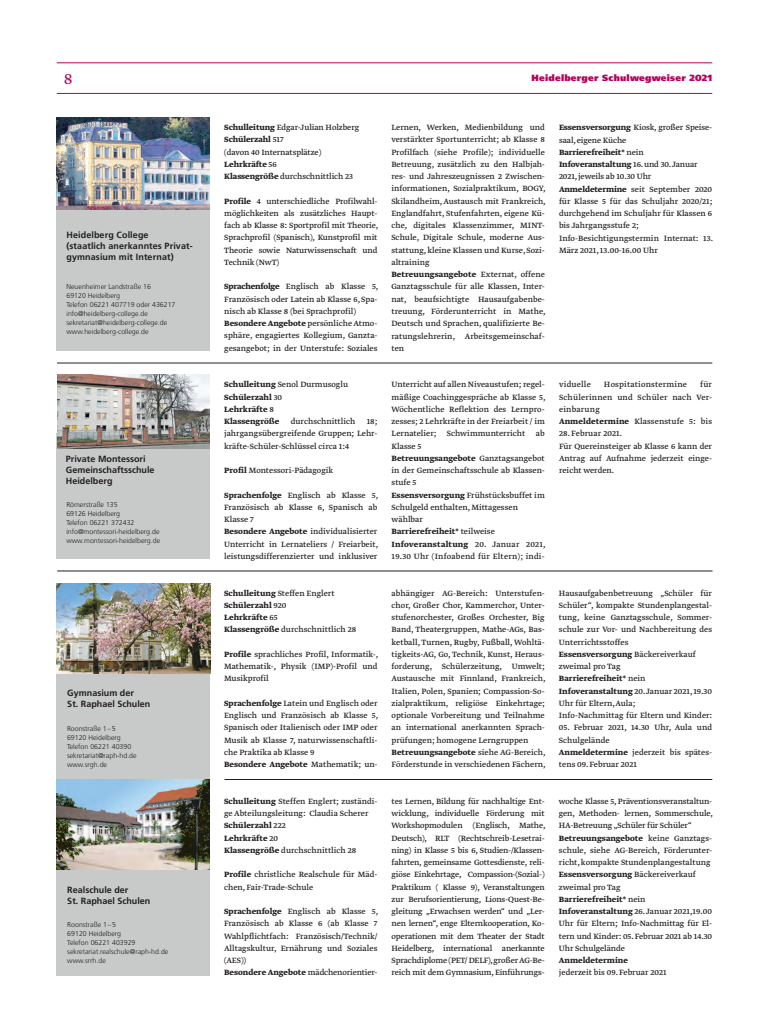
<style>
.page{position:relative;width:769px;height:1032px;background:#fff}
.page>*{position:absolute;margin:0;border:0;box-sizing:border-box;transform-origin:0 0}
.t1{font:300 18px "Greta Text Std";color:#b5025b}
.t2{font:9px/12.2px "Greta Text Std";color:#231f20}
.t3{font:700 9px/11px "Frutiger LT Com";color:#231f20}
.t4{font:700 9px/12.2px "Greta Text Std";color:#231f20}
.t5{font:9px/12.2px "Greta Text Std";letter-spacing:.02em;color:#231f20}
.t6{font:900 9px "Frutiger LT Pro";letter-spacing:.025em;color:#b5025b}
.t7{font:300 7px/9px "Frutiger LT Com";color:#231f20}
.s1{font-weight:700}
.s2{font-weight:400}
</style>
<div class="page">
<hr style="left:57px;top:93px;width:654px;height:1px;background:#b5025b">
<hr style="left:57px;top:63px;width:654px;height:1px;background:#b5025b">
<hr style="left:57px;top:363px;width:655px;height:1px;background:#231f20">
<div style="left:57px;top:434px;width:153px;height:125px;background:#c8c9c9"></div>
<img style="left:57px;top:375px;width:153px;height:73px">
<div style="left:57px;top:198px;width:153px;height:153px;background:#c8c9c9"></div>
<img style="left:57px;top:118px;width:153px;height:92px">
<div style="left:57px;top:657px;width:153px;height:318px;background:#c8c9c9"></div>
<img style="left:57px;top:583px;width:153px;height:90px">
<hr style="left:224px;top:779px;width:488px;height:1px;background:#231f20">
<hr style="left:57px;top:571px;width:655px;height:1px;background:#231f20">
<img style="left:56px;top:779px;width:154px;height:90px">
<h1 class="t1" style="left:64px;top:68px;width:10px">8</h1>
<p class="t6" style="left:531px;top:73px;width:182px">Heidelberger Schulwegweiser 2021</p>
<p class="t3" style="left:66px;top:230px;width:128px">Heidelberg College<br>(staatlich anerkanntes Privat&shy;gymnasium mit Internat)</p>
<p class="t7" style="left:66px;top:282px;width:110px">Neuenheimer Landstraße 16<br>69120 Heidelberg<br>Telefon 06221 407719 oder 436217 info@heidelberg-college.de sekretariat@heidelberg-college.de www.heidelberg-college.de</p>
<p class="t3" style="left:66px;top:454px;width:90px">Private Montessori<br>Gemeinschaftsschule<br>Heidelberg</p>
<p class="t7" style="left:66px;top:500px;width:95px">Römerstraße 135<br>69126 Heidelberg<br>Telefon 06221 372432 info@montessori-heidelberg.de www.montessori-heidelberg.de</p>
<p class="t3" style="left:67px;top:687px;width:85px">Gymnasium der<br>St. Raphael Schulen</p>
<p class="t7" style="left:67px;top:724px;width:71px">Roonstraße 1–5<br>69120 Heidelberg<br>Telefon 06221 40390 sekretariat@raph-hd.de www.srgh.de</p>
<p class="t3" style="left:67px;top:884px;width:85px">Realschule der<br>St. Raphael Schulen</p>
<p class="t7" style="left:67px;top:920px;width:103px">Roonstraße 1–5<br>69120 Heidelberg<br>Telefon 06221 403929 sekretariat.realschule@raph-hd.de www.srrh.de</p>
<p class="t2" style="left:224px;top:122px;width:136px"><span class="s1">Schulleitung</span> Edgar-Julian Holzberg<br><span class="s1">Schülerzahl</span> 517<br>(davon 40 Internatsplätze)<br><span class="s1">Lehrkräfte</span> 56<br><span class="s1">Klassengröße</span> durchschnittlich 23</p>
<p class="t2" style="left:224px;top:195px;width:155px;text-align:justify"><span class="s1">Profile</span> 4 unterschiedliche Profilwahl&shy;möglichkeiten als zusätzliches Haupt&shy;fach ab Klasse 8: Sportprofil mit Theorie, Sprachprofil (Spanisch), Kunstprofil mit Theorie sowie Naturwissenschaft und Technik (NwT)</p>
<p class="t2" style="left:224px;top:281px;width:155px"><span class="s1">Sprachenfolge</span> Englisch ab Klasse 5, Französisch oder Latein ab Klasse 6, Spa&shy;nisch ab Klasse 8 (bei Sprachprofil)<br><span class="s1">Besondere Angebote</span> persönliche Atmo&shy;sphäre, engagiertes Kollegium, Ganzta&shy;gesangebot; in der Unterstufe: Soziales</p>
<p class="t4" style="left:224px;top:379px;width:125px">Schulleitung <span class="s2">Senol Durmusoglu<br></span>Schülerzahl <span class="s2">30<br></span>Lehrkräfte <span class="s2">8<br></span>Klassengröße</p>
<p class="t2" style="left:291px;top:416px;width:66px">durchschnittlich</p>
<p class="t2" style="left:224px;top:416px;width:155px;text-align:justify;text-indent:142px">18; jahrgangsübergreifende Gruppen; Lehr&shy;kräfte-Schüler-Schlüssel circa 1:4</p>
<p class="t2" style="left:224px;top:465px;width:111px"><span class="s1">Profil</span> Montessori-Pädagogik</p>
<p class="t2" style="left:224px;top:489px;width:155px"><span class="s1">Sprachenfolge</span> Englisch ab Klasse 5, Französisch ab Klasse 6, Spanisch ab Klasse 7<br><span class="s1">Besondere Angebote</span> individualisierter Unterricht in Lernateliers / Freiarbeit, leistungsdifferenzierter und inklusiver</p>
<p class="t4" style="left:224px;top:587px;width:134px">Schulleitung <span class="s2">Steffen Englert<br></span>Schülerzahl <span class="s2">920<br></span>Lehrkräfte <span class="s2">65<br></span>Klassengröße <span class="s2">durchschnittlich 28</span></p>
<p class="t2" style="left:224px;top:648px;width:156px;text-align:justify"><span class="s1">Profile</span> sprachliches Profil, Informatik-, Mathematik-, Physik (IMP)-Profil und Musikprofil</p>
<p class="t2" style="left:224px;top:697px;width:156px"><span class="s1">Sprachenfolge</span> Latein und Englisch oder Englisch und Französisch ab Klasse 5, Spanisch oder Italienisch oder IMP oder Musik ab Klasse 7, naturwissenschaftli&shy;che Praktika ab Klasse 9<br><span class="s1">Besondere Angebote</span> Mathematik; un-</p>
<p class="t2" style="left:224px;top:795px;width:155px"><span class="s1">Schulleitung</span> Steffen Englert; zuständi&shy;ge Abteilungsleitung: Claudia Scherer<br><span class="s1">Schülerzahl</span> 222<br><span class="s1">Lehrkräfte</span> 20<br><span class="s1">Klassengröße</span> durchschnittlich 28</p>
<p class="t2" style="left:224px;top:869px;width:155px"><span class="s1">Profile</span> christliche Realschule für Mäd&shy;chen, Fair-Trade-Schule</p>
<p class="t2" style="left:224px;top:906px;width:156px"><span class="s1">Sprachenfolge</span> Englisch ab Klasse 5, Französisch ab Klasse 6 (ab Klasse 7<br>Wahlpflichtfach: Französisch/Technik/ Alltagskultur, Ernährung und Soziales (AES))<br><span class="s1">Besondere Angebote</span> mädchenorientier-</p>
<p class="t2" style="left:391px;top:122px;width:156px">Lernen, Werken, Medienbildung und verstärkter Sportunterricht; ab Klasse 8<br>Profilfach (siehe Profile); individuelle Betreuung, zusätzlich zu den Halbjah&shy;res- und Jahreszeugnissen 2 Zwischen&shy;informationen, Sozialpraktikum, BOGY, Skilandheim, Austausch mit Frankreich, Englandfahrt, Stufenfahrten, eigene Kü&shy;che, digitales Klassenzimmer, MINT-Schule, Digitale Schule, moderne Aus&shy;stattung, kleine Klassen und Kurse, Sozi&shy;altraining<br><span class="s1">Betreuungsangebote</span> Externat, offene Ganztagsschule für alle Klassen, Inter&shy;nat, beaufsichtigte Hausaufgabenbe&shy;treuung, Förderunterricht in Mathe, Deutsch und Sprachen, qualifizierte Be&shy;ratungslehrerin, Arbeitsgemeinschaf&shy;ten</p>
<p class="t2" style="left:558px;top:122px;width:155px"><span class="s1">Essensversorgung</span> Kiosk, großer Speise&shy;saal, eigene Küche<br><span class="s1">Barrierefreiheit*</span> nein<br><span class="s1">Infoveranstaltung</span> 16. und 30. Januar<br>2021, jeweils ab 10.30 Uhr<br><span class="s1">Anmeldetermine</span> seit September 2020 für Klasse 5 für das Schuljahr 2020/21; durchgehend im Schuljahr für Klassen 6 bis Jahrgangsstufe 2;<br>Info-Besichtigungstermin Internat: 13.<br>März 2021, 13.00-16.00 Uhr</p>
<p class="t2" style="left:391px;top:379px;width:155px">Unterricht auf allen Niveaustufen; regel&shy;mäßige Coachinggespräche ab Klasse 5,<br>Wöchentliche Reflektion des Lernpro&shy;zesses; 2 Lehrkräfte in der Freiarbeit / im<br>Lernatelier; Schwimmunterricht ab<br>Klasse 5<br><span class="s1">Betreuungsangebote</span> Ganztagsangebot in der Gemeinschaftsschule ab Klassen&shy;stufe 5<br><span class="s1">Essensversorgung</span> Frühstücksbuffet im<br>Schulgeld enthalten, Mittagessen wählbar<br><span class="s1">Barrierefreiheit*</span> teilweise<br><span class="s1">Infoveranstaltung</span> 20. Januar 2021,<br>19.30 Uhr (Infoabend für Eltern); indi-</p>
<p class="t5" style="left:558px;top:379px;width:33px">viduelle</p>
<p class="t5" style="left:603px;top:379px;width:85px">Hospitationstermine</p>
<p class="t5" style="left:558px;top:379px;width:154px;text-indent:141px">für<br>Schülerinnen und Schüler nach Ver&shy;einbarung<br><span class="s1">Anmeldetermine</span> Klassenstufe 5: bis</p>
<p class="t2" style="left:558px;top:428px;width:154px">28. Februar 2021.<br>Für Quereinsteiger ab Klasse 6 kann der<br>Antrag auf Aufnahme jederzeit einge&shy;reicht werden.</p>
<p class="t2" style="left:391px;top:587px;width:155px">abhängiger AG-Bereich: Unterstufen&shy;chor, Großer Chor, Kammerchor, Unter&shy;stufenorchester, Großes Orchester, Big Band, Theatergruppen, Mathe-AGs, Bas&shy;ketball, Turnen, Rugby, Fußball, Wohltä&shy;tigkeits-AG, Go, Technik, Kunst, Heraus&shy;forderung, Schülerzeitung, Umwelt; Austausche mit Finnland, Frankreich, Italien, Polen, Spanien; Compassion-So&shy;zialpraktikum, religiöse Einkehrtage; optionale Vorbereitung und Teilnahme an international anerkannten Sprach&shy;prüfungen; homogene Lerngruppen <span class="s1">Betreuungsangebote</span> siehe AG-Bereich, Förderstunde in verschiedenen Fächern,</p>
<p class="t2" style="left:558px;top:587px;width:154px">Hausaufgabenbetreuung „Schüler für<br>Schüler“, kompakte Stundenplangestal&shy;tung, keine Ganztagsschule, Sommer&shy;schule zur Vor- und Nachbereitung des<br>Unterrichtsstoffes<br><span class="s1">Essensversorgung</span> Bäckereiverkauf zweimal pro Tag<br><span class="s1">Barrierefreiheit*</span> nein<br><span class="s1">Infoveranstaltung</span> 20. Januar 2021, 19.30<br>Uhr für Eltern, Aula;<br>Info-Nachmittag für Eltern und Kinder:</p>
<p class="t2" style="left:558px;top:722px;width:154px">05. Februar 2021, 14.30 Uhr, Aula und<br>Schulgelände<br><span class="s1">Anmeldetermine</span> jederzeit bis spätes&shy;tens 09. Februar 2021</p>
<p class="t2" style="left:391px;top:795px;width:155px;text-align:justify">tes Lernen, Bildung für nachhaltige Ent&shy;wicklung, individuelle Förderung mit Workshopmodulen (Englisch, Mathe, Deutsch), RLT (Rechtschreib-Lesetrai&shy;ning) in Klasse 5 bis 6, Studien-/Klassen&shy;fahrten, gemeinsame Gottesdienste, reli&shy;giöse Einkehrtage, Compassion-(Sozial-)<br>Praktikum ( Klasse 9), Veranstaltungen zur Berufsorientierung, Lions-Quest-Be&shy;gleitung „Erwachsen werden“ und „Ler&shy;nen lernen“, enge Elternkooperation, Ko&shy;operationen mit dem Theater der Stadt Heidelberg, international anerkannte Sprachdiplome (PET/ DELF),großer AG-Be&shy;reich mit dem Gymnasium, Einführungs-</p>
<p class="t2" style="left:558px;top:795px;width:155px">woche Klasse 5, Präventionsveranstaltun&shy;gen, Methoden- lernen, Sommerschule, HA-Betreuung „Schüler für Schüler“ <span class="s1">Betreuungsangebote</span> keine Ganztags&shy;schule, siehe AG-Bereich, Förderunter&shy;richt, kompakte Stundenplangestaltung <span class="s1">Essensversorgung</span> Bäckereiverkauf zweimal pro Tag<br><span class="s1">Barrierefreiheit*</span> nein <span class="s1">Infoveranstaltung</span> 26. Januar 2021,19.00<br>Uhr für Eltern; Info-Nachmittag für El&shy;tern und Kinder: 05. Februar 2021 ab 14.30<br>Uhr Schulgelände</p>
<p class="t4" style="left:558px;top:955px;width:70px">Anmeldetermine</p>
<p class="t2" style="left:558px;top:967px;width:109px">jederzeit bis 09. Februar 2021</p>
</div>
